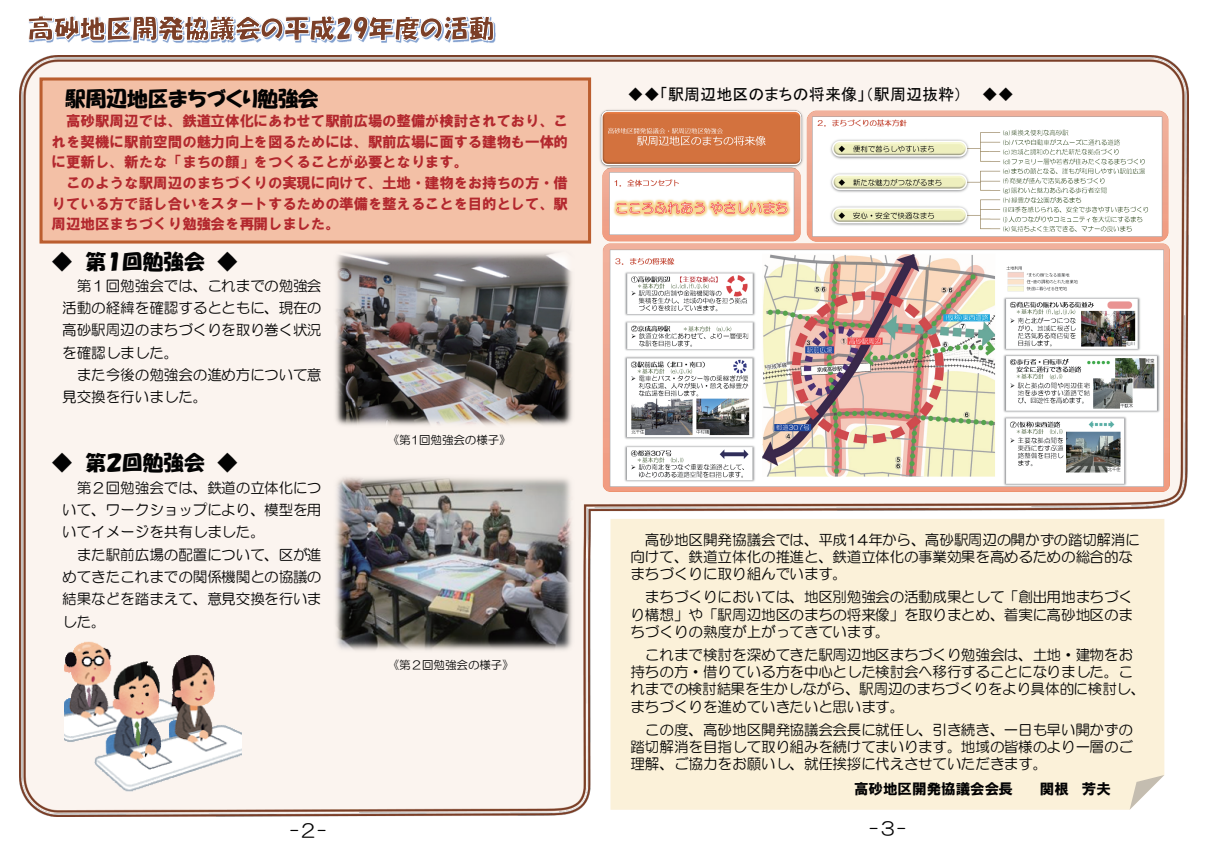
<style>
.page{position:relative;width:1208px;height:859px;background:#fff}
.page>*{position:absolute;margin:0;border:0;box-sizing:border-box;transform-origin:0 0}
.t1{font:20.7px "HGP Soei Kakupoptai";color:#030303}
.t2{font:18.4px "HG Maru Gothic MPRO";color:#030303}
.t3{font:16.1px "MS P Gothic";color:#030303}
.t4{font:14.5px/22.2px "HG Maru Gothic MPRO";color:#030303;text-align:justify}
.t5{font:14.5px/20.7px "HGS Soei Kakugothic UB";color:#b3282e;text-align:justify}
.t6{font:14.5px "HGS Soei Kakugothic UB";color:#030303}
.t7{font:11.5px "HG Maru Gothic MPRO";color:#030303}
</style>
<div class="page">
<svg style="left:28px;top:16px;width:466px;height:27px"></svg>
<img style="left:19px;top:56px;width:1169px;height:760px">
<div style="left:39px;top:77px;width:552px;height:167px;background:#f3c0a6;border:3px solid #bb5e2f"></div>
<img style="left:332px;top:474px;width:242px;height:180px">
<img style="left:332px;top:249px;width:242px;height:180px">
<img style="left:64px;top:624px;width:178px;height:184px">
<img style="left:597px;top:107px;width:572px;height:385px">
<div style="left:610px;top:519px;width:554px;height:291px;background:#fbf1d9"></div>
<svg style="left:1129px;top:775px;width:35px;height:35px"></svg>
<h1 class="t1" style="left:65px;top:88px;width:255px">駅周辺地区まちづくり勉強会</h1>
<p class="t5" style="left:52px;top:110px;width:518px;text-indent:15px">高砂駅周辺では、鉄道立体化にあわせて駅前広場の整備が検討されており、これを契機に駅前空間の魅力向上を図るためには、駅前広場に面する建物も一体的に更新し、新たな「まちの顔」をつくることが必要となります。</p>
<p class="t5" style="left:52px;top:172px;width:518px;text-indent:15px">このような駅周辺のまちづくりの実現に向けて、土地・建物をお持ちの方・借りている方で話し合いをスタートするための準備を整えることを目的として、駅周辺地区まちづくり勉強会を再開しました。</p>
<h1 class="t1" style="left:52px;top:251px;width:187px">◆ 第１回勉強会 ◆</h1>
<p class="t4" style="left:62px;top:275px;width:261px;text-indent:15px">第１回勉強会では、これまでの勉強会活動の経緯を確認するとともに、現在の高砂駅周辺のまちづくりを取り巻く状況を確認しました。</p>
<p class="t4" style="left:62px;top:363px;width:261px;text-indent:15px">また今後の勉強会の進め方について意見交換を行いました。</p>
<h1 class="t1" style="left:52px;top:452px;width:187px">◆ 第２回勉強会 ◆</h1>
<p class="t4" style="left:62px;top:477px;width:261px;text-indent:15px">第２回勉強会では、鉄道の立体化について、ワークショップにより、模型を用いてイメージを共有しました。</p>
<p class="t4" style="left:62px;top:543px;width:261px;line-height:22.5px;text-indent:15px">また駅前広場の配置について、区が進めてきたこれまでの関係機関との協議の結果などを踏まえて、意見交換を行いました。</p>
<p class="t2" style="left:290px;top:821px;width:38px">-２-</p>
<p class="t7" style="left:388px;top:434px;width:125px">《第1回勉強会の様子》</p>
<p class="t7" style="left:388px;top:659px;width:128px">《第２回勉強会の様子》</p>
<p class="t3" style="left:627px;top:86px;width:388px">◆◆「駅周辺地区のまちの将来像」（駅周辺抜粋） ◆◆</p>
<p class="t4" style="left:630px;top:531px;width:511px;line-height:17.2px;text-align:left;text-indent:15px">高砂地区開発協議会では、平成14年から、高砂駅周辺の開かずの踏切解消に向けて、鉄道立体化の推進と、鉄道立体化の事業効果を高めるための総合的なまちづくりに取り組んでいます。</p>
<p class="t4" style="left:630px;top:588px;width:504px;line-height:17.2px;text-indent:15px">まちづくりにおいては、地区別勉強会の活動成果として「創出用地まちづくり構想」や「駅周辺地区のまちの将来像」を取りまとめ、着実に高砂地区のまちづくりの熟度が上がってきています。</p>
<p class="t4" style="left:630px;top:647px;width:516px;line-height:17.1px;text-align:left;text-indent:15px">これまで検討を深めてきた駅周辺地区まちづくり勉強会は、土地・建物をお持ちの方・借りている方を中心とした検討会へ移行することになりました。これまでの検討結果を生かしながら、駅周辺のまちづくりをより具体的に検討し、まちづくりを進めていきたいと思います。</p>
<p class="t4" style="left:630px;top:721px;width:504px;line-height:17.2px;text-indent:15px">この度、高砂地区開発協議会会長に就任し、引き続き、一日も早い開かずの踏切解消を目指して取り組みを続けてまいります。地域の皆様のより一層のご理解、ご協力をお願いし、就任挨拶に代えさせていただきます。</p>
<p class="t6" style="left:854px;top:781px;width:161px">高砂地区開発協議会会長</p>
<p class="t6" style="left:1040px;top:781px;width:73px">関根 芳夫</p>
<p class="t2" style="left:869px;top:819px;width:38px">-３-</p>
</div>
